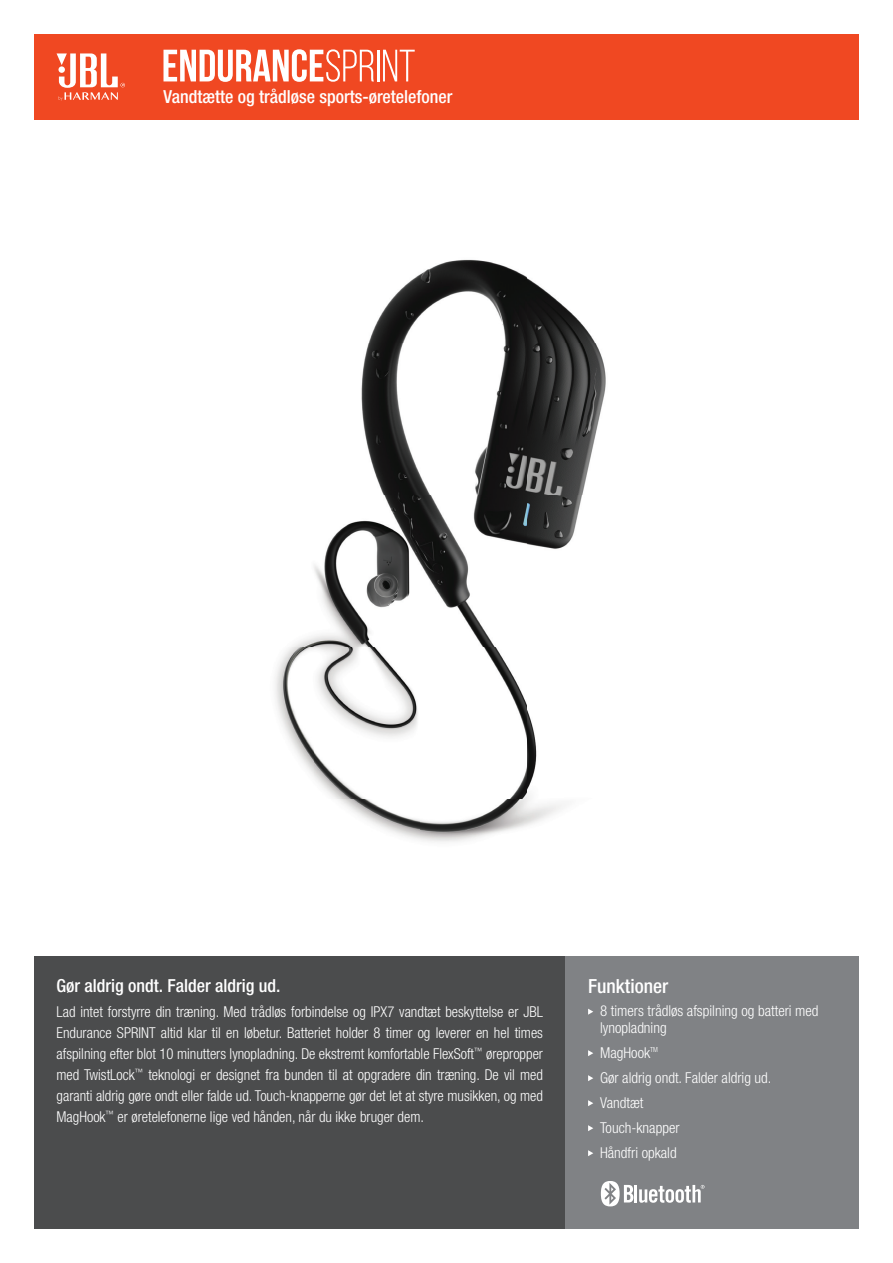
<style>
.page{position:relative;width:893px;height:1263px;background:#fff}
.page>*{position:absolute;margin:0;border:0;box-sizing:border-box;transform-origin:0 0}
.t1{font:500 condensed 19.5px "Helvetica Neue LT Pro";color:#fff}
.t2{font:500 condensed 18px "Helvetica Neue LT Pro";color:#fff}
.t3{font:300 condensed 15px/21px "Helvetica Neue LT Pro";color:#fff}
</style>
<div class="page">
<div style="left:34px;top:957px;width:532px;height:272px;background:#4b4c4d"></div>
<div style="left:566px;top:957px;width:293px;height:272px;background:#808285"></div>
<svg style="left:588px;top:1009px;width:5px;height:6px"></svg>
<svg style="left:588px;top:1050px;width:5px;height:6px"></svg>
<svg style="left:588px;top:1075px;width:5px;height:6px"></svg>
<svg style="left:588px;top:1100px;width:5px;height:6px"></svg>
<svg style="left:588px;top:1125px;width:5px;height:6px"></svg>
<svg style="left:588px;top:1150px;width:5px;height:6px"></svg>
<div style="left:34px;top:34px;width:825px;height:85px;background:#f04822"></div>
<svg style="left:57px;top:53px;width:68px;height:48px"></svg>
<svg style="left:601px;top:1181px;width:104px;height:25px"></svg>
<img style="left:275px;top:259px;width:331px;height:583px">
<svg style="left:163px;top:49px;width:211px;height:33px"></svg>
<hr style="left:377px;top:50px;width:2px;height:31px;background:#fff">
<svg style="left:383px;top:50px;width:32px;height:31px"></svg>
<p class="t2" style="left:163px;top:86px;width:291px">Vandtætte og trådløse sports-øretelefoner</p>
<p class="t2" style="left:57px;top:975px;width:225px">Gør aldrig ondt. Falder aldrig ud.</p>
<p class="t3" style="left:57px;top:1001px;width:488px;text-align:justify">Lad intet forstyrre din træning. Med trådløs forbindelse og IPX7 vandtæt beskyttelse er JBL Endurance SPRINT altid klar til en løbetur. Batteriet holder 8 timer og leverer en hel times afspilning efter blot 10 minutters lynopladning. De ekstremt komfortable FlexSoft<sup>™</sup> ørepropper med TwistLock<sup>™</sup> teknologi er designet fra bunden til at opgradere din træning. De vil med garanti aldrig gøre ondt eller falde ud. Touch-knapperne gør det let at styre musikken, og med MagHook<sup>™</sup> er øretelefonerne lige ved hånden, når du ikke bruger dem.</p>
<h1 class="t1" style="left:588px;top:975px;width:82px">Funktioner</h1>
<p class="t3" style="left:600px;top:1002px;width:220px;line-height:16.5px">8 timers trådløs afspilning og batteri med lynopladning</p>
<p class="t3" style="left:600px;top:1039px;width:173px;line-height:25px">MagHook<sup>TM<br></sup>Gør aldrig ondt. Falder aldrig ud.<br>Vandtæt<br>Touch-knapper<br>Håndfri opkald</p>
</div>
